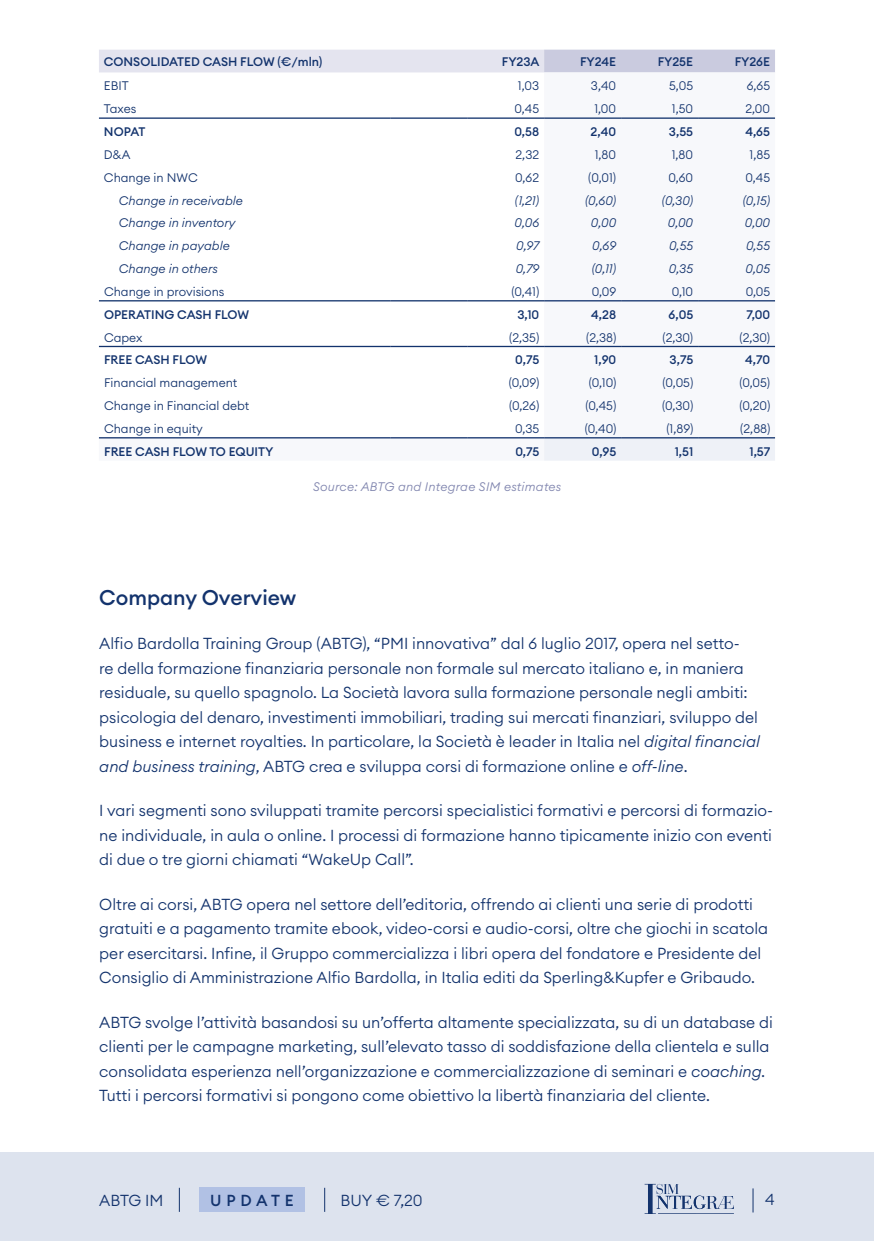
<style>
.page{position:relative;width:874px;height:1241px;background:#fff}
.page>*{position:absolute;margin:0;border:0;box-sizing:border-box;transform-origin:0 0}
.t1{font:500 21px "Euclid Circular A";color:#13336d}
.t2{font:300 15.75px/24.5px "Euclid Circular A";color:#13336d}
.t3{font:500 15.75px "Euclid Circular A";letter-spacing:.3em;color:#13336d}
.t4{font:300 12.25px "Euclid Circular A";color:#13336d}
.t5{font:500 12.25px "Euclid Circular A";color:#13336d}
.t6{font:italic 300 12.25px "Euclid Circular A";color:#13336d}
.t7{font:italic 300 12.25px "Euclid Circular A";letter-spacing:.02em;color:#8186af}
.s1{font-style:italic}
</style>
<div class="page">
<div style="left:0;top:1152px;width:873px;height:88px;background:#dde3ee"></div>
<svg style="left:179px;top:1187px;width:1px;height:24px"></svg>
<div style="left:199px;top:1187px;width:106px;height:24px;background:#b1c1e4"></div>
<svg style="left:324px;top:1187px;width:1px;height:24px"></svg>
<svg style="left:752px;top:1188px;width:1px;height:24px"></svg>
<svg style="left:644px;top:1183px;width:89px;height:30px"></svg>
<svg style="left:99px;top:50px;width:675px;height:22px;background:#dbdbe9"></svg>
<svg style="left:99px;top:72px;width:675px;height:367px"></svg>
<div style="left:544px;top:438px;width:230px;height:22px;background:#eef1f7"></div>
<hr style="left:99px;top:117px;width:291px;height:2px;background:#13336d">
<hr style="left:390px;top:117px;width:77px;height:2px;background:#13336d">
<hr style="left:467px;top:117px;width:77px;height:2px;background:#13336d">
<hr style="left:544px;top:117px;width:76px;height:2px;background:#13336d">
<hr style="left:620px;top:117px;width:77px;height:2px;background:#13336d">
<hr style="left:697px;top:117px;width:77px;height:2px;background:#13336d">
<hr style="left:99px;top:300px;width:291px;height:1px;background:#13336d">
<hr style="left:390px;top:300px;width:77px;height:1px;background:#13336d">
<hr style="left:467px;top:300px;width:77px;height:1px;background:#13336d">
<hr style="left:544px;top:300px;width:76px;height:1px;background:#13336d">
<hr style="left:620px;top:300px;width:77px;height:1px;background:#13336d">
<hr style="left:697px;top:300px;width:77px;height:1px;background:#13336d">
<hr style="left:99px;top:346px;width:291px;height:1px;background:#13336d">
<hr style="left:390px;top:346px;width:77px;height:1px;background:#13336d">
<hr style="left:467px;top:346px;width:77px;height:1px;background:#13336d">
<hr style="left:544px;top:346px;width:76px;height:1px;background:#13336d">
<hr style="left:620px;top:346px;width:77px;height:1px;background:#13336d">
<hr style="left:697px;top:346px;width:77px;height:1px;background:#13336d">
<hr style="left:99px;top:437px;width:291px;height:1px;background:#13336d">
<hr style="left:390px;top:437px;width:77px;height:1px;background:#13336d">
<hr style="left:467px;top:437px;width:77px;height:1px;background:#13336d">
<hr style="left:544px;top:437px;width:76px;height:1px;background:#13336d">
<hr style="left:620px;top:437px;width:77px;height:1px;background:#13336d">
<hr style="left:697px;top:437px;width:77px;height:1px;background:#13336d">
<p class="t5" style="left:104px;top:54px;width:220px">CONSOLIDATED CASH FLOW (€/mln)</p>
<p class="t5" style="left:501px;top:54px;width:39px">FY23A</p>
<p class="t5" style="left:579px;top:54px;width:38px">FY24E</p>
<p class="t5" style="left:657px;top:54px;width:37px">FY25E</p>
<p class="t5" style="left:734px;top:54px;width:37px">FY26E</p>
<p class="t4" style="left:104px;top:78px;width:26px">EBIT</p>
<p class="t4" style="left:517px;top:78px;width:23px">1,03</p>
<p class="t4" style="left:590px;top:78px;width:27px">3,40</p>
<p class="t4" style="left:669px;top:78px;width:25px">5,05</p>
<p class="t4" style="left:746px;top:78px;width:25px">6,65</p>
<p class="t4" style="left:104px;top:101px;width:34px">Taxes</p>
<p class="t4" style="left:514px;top:101px;width:26px">0,45</p>
<p class="t4" style="left:594px;top:101px;width:23px">1,00</p>
<p class="t4" style="left:671px;top:101px;width:23px">1,50</p>
<p class="t4" style="left:745px;top:101px;width:26px">2,00</p>
<p class="t5" style="left:104px;top:124px;width:43px">NOPAT</p>
<p class="t5" style="left:514px;top:124px;width:26px">0,58</p>
<p class="t5" style="left:590px;top:124px;width:27px">2,40</p>
<p class="t5" style="left:668px;top:124px;width:26px">3,55</p>
<p class="t5" style="left:745px;top:124px;width:26px">4,65</p>
<p class="t4" style="left:104px;top:146px;width:28px">D&amp;A</p>
<p class="t4" style="left:515px;top:146px;width:25px">2,32</p>
<p class="t4" style="left:594px;top:146px;width:23px">1,80</p>
<p class="t4" style="left:671px;top:146px;width:23px">1,80</p>
<p class="t4" style="left:749px;top:146px;width:22px">1,85</p>
<p class="t4" style="left:104px;top:169px;width:95px">Change in NWC</p>
<p class="t4" style="left:515px;top:169px;width:25px">0,62</p>
<p class="t4" style="left:588px;top:169px;width:29px">(0,01)</p>
<p class="t4" style="left:668px;top:169px;width:26px">0,60</p>
<p class="t4" style="left:745px;top:169px;width:26px">0,45</p>
<p class="t6" style="left:119px;top:192px;width:126px">Change in receivable</p>
<p class="t6" style="left:514px;top:192px;width:26px">(1,21)</p>
<p class="t6" style="left:585px;top:192px;width:32px">(0,60)</p>
<p class="t6" style="left:661px;top:192px;width:33px">(0,30)</p>
<p class="t6" style="left:742px;top:192px;width:29px">(0,15)</p>
<p class="t6" style="left:119px;top:215px;width:118px">Change in inventory</p>
<p class="t6" style="left:514px;top:215px;width:26px">0,06</p>
<p class="t6" style="left:590px;top:215px;width:27px">0,00</p>
<p class="t6" style="left:667px;top:215px;width:27px">0,00</p>
<p class="t6" style="left:744px;top:215px;width:27px">0,00</p>
<p class="t6" style="left:119px;top:238px;width:112px">Change in payable</p>
<p class="t6" style="left:516px;top:238px;width:24px">0,97</p>
<p class="t6" style="left:592px;top:238px;width:25px">0,69</p>
<p class="t6" style="left:668px;top:238px;width:26px">0,55</p>
<p class="t6" style="left:745px;top:238px;width:26px">0,55</p>
<p class="t6" style="left:119px;top:261px;width:100px">Change in others</p>
<p class="t6" style="left:515px;top:261px;width:25px">0,79</p>
<p class="t6" style="left:591px;top:261px;width:26px">(0,11)</p>
<p class="t6" style="left:668px;top:261px;width:26px">0,35</p>
<p class="t6" style="left:745px;top:261px;width:26px">0,05</p>
<p class="t4" style="left:104px;top:283px;width:122px">Change in provisions</p>
<p class="t4" style="left:511px;top:283px;width:29px">(0,41)</p>
<p class="t4" style="left:591px;top:283px;width:26px">0,09</p>
<p class="t4" style="left:671px;top:283px;width:23px">0,10</p>
<p class="t4" style="left:745px;top:283px;width:26px">0,05</p>
<p class="t5" style="left:104px;top:306px;width:147px">OPERATING CASH FLOW</p>
<p class="t5" style="left:517px;top:306px;width:23px">3,10</p>
<p class="t5" style="left:591px;top:306px;width:26px">4,28</p>
<p class="t5" style="left:668px;top:306px;width:26px">6,05</p>
<p class="t5" style="left:746px;top:306px;width:25px">7,00</p>
<p class="t4" style="left:104px;top:329px;width:40px">Capex</p>
<p class="t4" style="left:509px;top:329px;width:32px">(2,35)</p>
<p class="t4" style="left:585px;top:329px;width:32px">(2,38)</p>
<p class="t4" style="left:662px;top:329px;width:32px">(2,30)</p>
<p class="t4" style="left:739px;top:329px;width:32px">(2,30)</p>
<p class="t5" style="left:104px;top:352px;width:104px">FREE CASH FLOW</p>
<p class="t5" style="left:515px;top:352px;width:26px">0,75</p>
<p class="t5" style="left:594px;top:352px;width:23px">1,90</p>
<p class="t5" style="left:669px;top:352px;width:25px">3,75</p>
<p class="t5" style="left:744px;top:352px;width:27px">4,70</p>
<p class="t4" style="left:104px;top:375px;width:135px">Financial management</p>
<p class="t4" style="left:508px;top:375px;width:32px">(0,09)</p>
<p class="t4" style="left:588px;top:375px;width:29px">(0,10)</p>
<p class="t4" style="left:662px;top:375px;width:32px">(0,05)</p>
<p class="t4" style="left:739px;top:375px;width:32px">(0,05)</p>
<p class="t4" style="left:104px;top:398px;width:147px">Change in Financial debt</p>
<p class="t4" style="left:509px;top:398px;width:32px">(0,26)</p>
<p class="t4" style="left:585px;top:398px;width:32px">(0,45)</p>
<p class="t4" style="left:661px;top:398px;width:33px">(0,30)</p>
<p class="t4" style="left:739px;top:398px;width:32px">(0,20)</p>
<p class="t4" style="left:104px;top:420px;width:100px">Change in equity</p>
<p class="t4" style="left:515px;top:420px;width:26px">0,35</p>
<p class="t4" style="left:584px;top:420px;width:33px">(0,40)</p>
<p class="t4" style="left:666px;top:420px;width:28px">(1,89)</p>
<p class="t4" style="left:739px;top:420px;width:32px">(2,88)</p>
<p class="t5" style="left:104px;top:443px;width:171px">FREE CASH FLOW TO EQUITY</p>
<p class="t5" style="left:515px;top:443px;width:26px">0,75</p>
<p class="t5" style="left:591px;top:443px;width:26px">0,95</p>
<p class="t5" style="left:674px;top:443px;width:20px">1,51</p>
<p class="t5" style="left:749px;top:443px;width:22px">1,57</p>
<p class="t7" style="left:313px;top:478px;width:250px">Source: ABTG and Integrae SIM estimates</p>
<h1 class="t1" style="left:99px;top:583px;width:198px">Company Overview</h1>
<p class="t2" style="left:99px;top:631px;width:661px">Alfio Bardolla Training Group (ABTG), “PMI innovativa” dal 6 luglio 2017, opera nel setto-<br>re della formazione finanziaria personale non formale sul mercato italiano e, in maniera residuale, su quello spagnolo. La Società lavora sulla formazione personale negli ambiti: psicologia del denaro, investimenti immobiliari, trading sui mercati finanziari, sviluppo del business e internet royalties. In particolare, la Società è leader in Italia nel <span class="s1">digital financial and business training</span>, ABTG crea e sviluppa corsi di formazione online e <span class="s1">off-line</span>.</p>
<p class="t2" style="left:99px;top:798px;width:675px;text-align:justify">I vari segmenti sono sviluppati tramite percorsi specialistici formativi e percorsi di formazio&shy;ne individuale, in aula o online. I processi di formazione hanno tipicamente inizio con eventi di due o tre giorni chiamati “WakeUp Call”.</p>
<p class="t2" style="left:99px;top:891px;width:670px">Oltre ai corsi, ABTG opera nel settore dell’editoria, offrendo ai clienti una serie di prodotti gratuiti e a pagamento tramite ebook, video-corsi e audio-corsi, oltre che giochi in scatola per esercitarsi. Infine, il Gruppo commercializza i libri opera del fondatore e Presidente del Consiglio di Amministrazione Alfio Bardolla, in Italia editi da Sperling&amp;Kupfer e Gribaudo.</p>
<p class="t2" style="left:99px;top:1009px;width:674px">ABTG svolge l’attività basandosi su un’offerta altamente specializzata, su di un database di clienti per le campagne marketing, sull’elevato tasso di soddisfazione della clientela e sulla consolidata esperienza nell’organizzazione e commercializzazione di seminari e <span class="s1">coaching.<br></span>Tutti i percorsi formativi si pongono come obiettivo la libertà finanziaria del cliente.</p>
<p class="t2" style="left:99px;top:1187px;width:66px">ABTG IM</p>
<p class="t3" style="left:210px;top:1190px;width:85px">UPDATE</p>
<p class="t2" style="left:340px;top:1187px;width:84px">BUY € 7,20</p>
<p class="t2" style="left:764px;top:1186px;width:11px">4</p>
</div>
